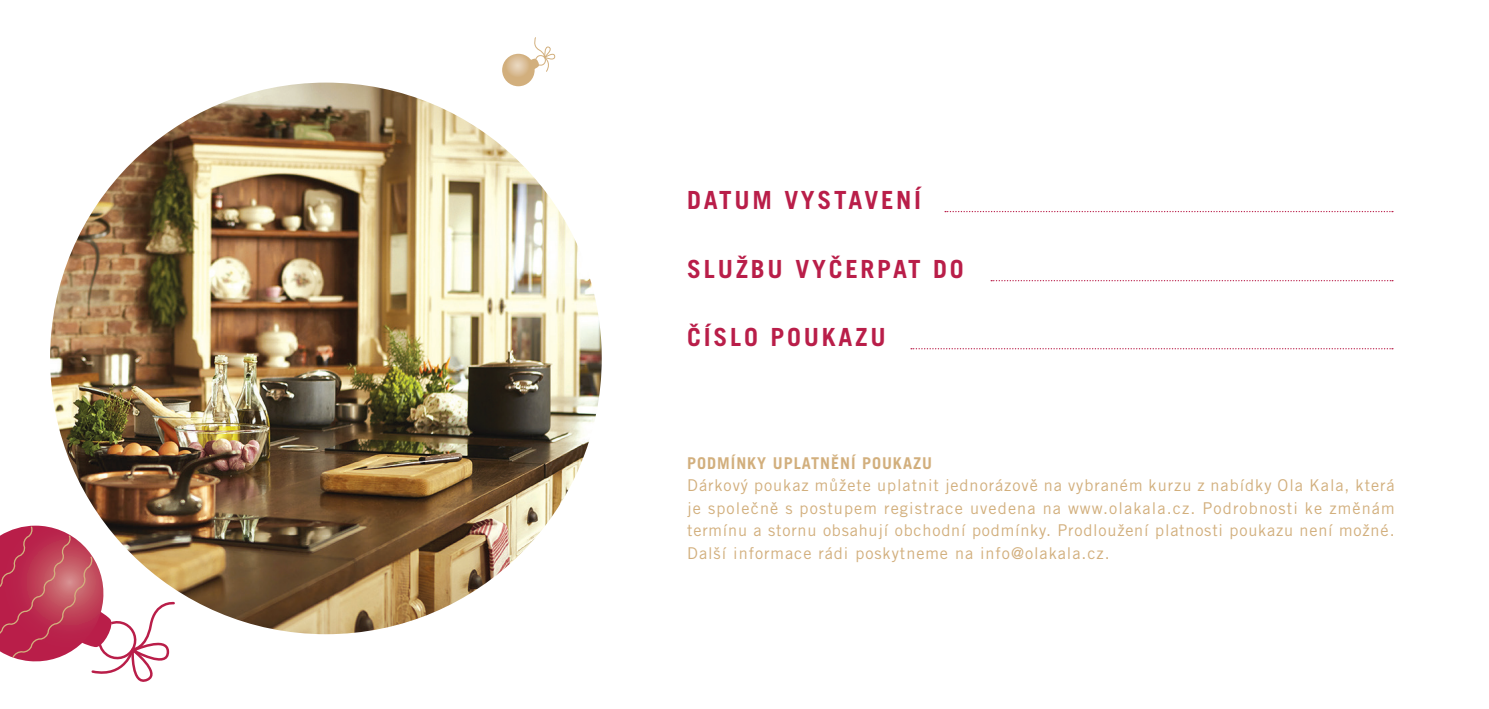
<style>
.page{position:relative;width:1489px;height:709px;background:#fff}
.page>*{position:absolute;margin:0;border:0;box-sizing:border-box;transform-origin:0 0}
.t1{font:700 25px "Trade Gothic CE";letter-spacing:.11em;color:#b91e49}
.t2{font:16.25px/22.5px "Trade Gothic CE";letter-spacing:.06em;color:#d2af7d;text-align:justify}
.t3{font:700 16.25px "Trade Gothic CE";letter-spacing:.06em;color:#d2af7d}
</style>
<div class="page">
<img style="left:50px;top:83px;width:551px;height:551px;border-radius:276px">
<svg style="left:945px;top:211px;width:447px;height:1px"></svg>
<svg style="left:991px;top:280px;width:401px;height:1px"></svg>
<svg style="left:911px;top:348px;width:481px;height:1px"></svg>
<svg style="left:528px;top:37px;width:27px;height:35px"></svg>
<svg style="left:502px;top:54px;width:32px;height:32px"></svg>
<svg style="left:0;top:515px;width:187px;height:167px"></svg>
<h1 class="t1" style="left:687px;top:185px;width:235px">DATUM VYSTAVENÍ</h1>
<h1 class="t1" style="left:687px;top:254px;width:278px">SLUŽBU VYČERPAT DO</h1>
<h1 class="t1" style="left:687px;top:323px;width:200px">ČÍSLO POUKAZU</h1>
<p class="t3" style="left:687px;top:453px;width:246px">PODMÍNKY UPLATNĚNÍ POUKAZU</p>
<p class="t2" style="left:687px;top:474px;width:709px">Dárkový poukaz můžete uplatnit jednorázově na vybraném kurzu z nabídky Ola Kala, která je společně s postupem registrace uvedena na www.olakala.cz. Podrobnosti ke změnám termínu a stornu obsahují obchodní podmínky. Prodloužení platnosti poukazu není možné.<br>Další informace rádi poskytneme na info@olakala.cz.</p>
</div>
